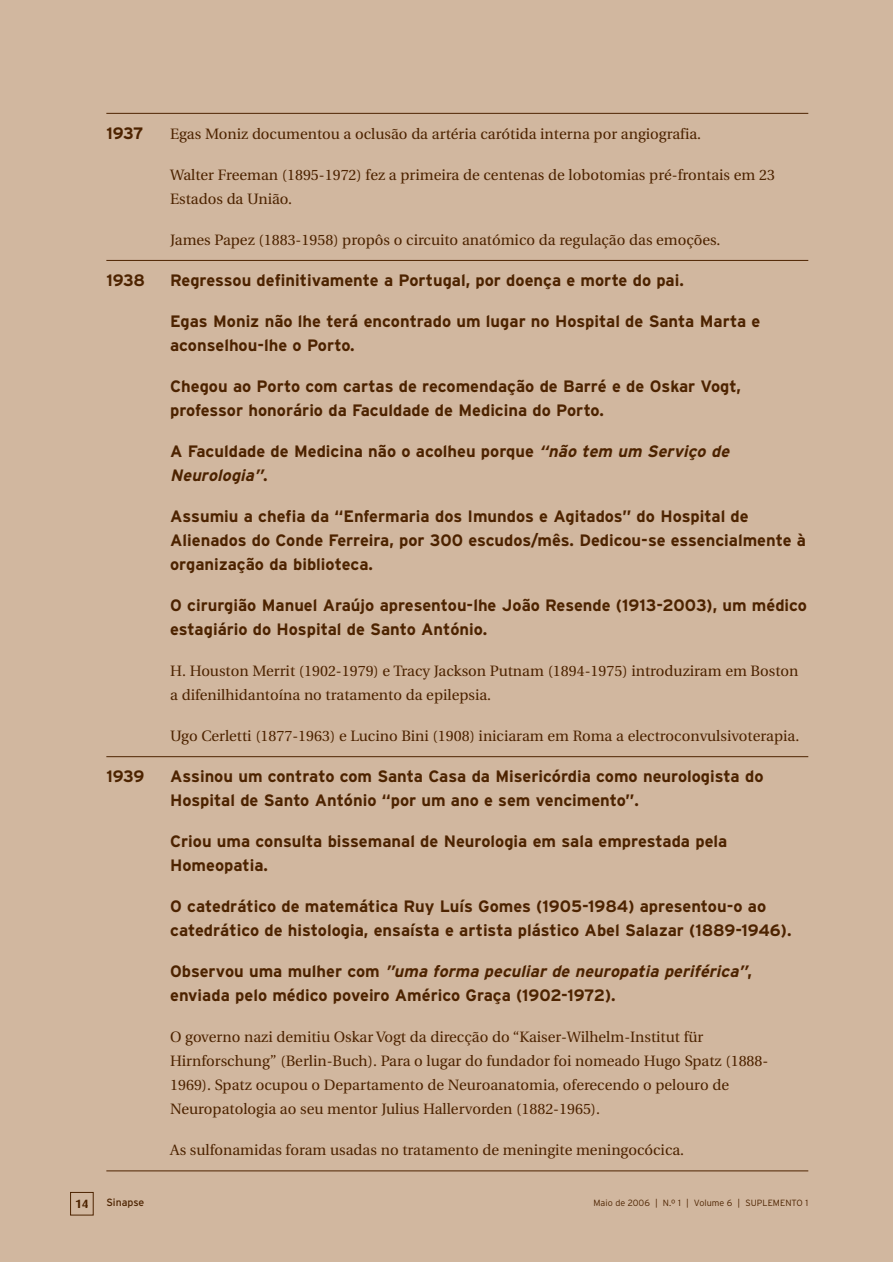
<style>
.page{position:relative;width:893px;height:1262px;background:#fff}
.page>*{position:absolute;margin:0;border:0;box-sizing:border-box;transform-origin:0 0}
.t1{font:700 16.5px/24px "Interstate";color:#4d2300}
.t2{font:15px/24px "Utopia";color:#4d2300}
.t3{font:700 12px "Dax";color:#4d2300}
.t4{font:10.5px "Interstate";color:#4d2300}
.t5{font:300 9px "Interstate";color:#4d2300}
.s1{font-style:italic}
</style>
<div class="page">
<div style="left:0;top:0;width:892px;height:1262px;background:#d1b79f"></div>
<hr style="left:106px;top:113px;width:702px;height:1px;background:#4d2300">
<hr style="left:106px;top:260px;width:702px;height:1px;background:#4d2300">
<hr style="left:106px;top:756px;width:702px;height:1px;background:#4d2300">
<hr style="left:106px;top:1170px;width:702px;height:1px;background:#4d2300">
<div style="left:70px;top:1192px;width:24px;height:23px;border:1px solid #4d2300"></div>
<p class="t1" style="left:106px;top:122px;width:39px">1937</p>
<p class="t2" style="left:170px;top:123px;width:532px">Egas Moniz documentou a oclusão da artéria carótida interna por angiografia.</p>
<p class="t2" style="left:170px;top:164px;width:606px">Walter Freeman (1895-1972) fez a primeira de centenas de lobotomias pré-frontais em 23<br>Estados da União.</p>
<p class="t2" style="left:170px;top:229px;width:552px">James Papez (1883-1958) propôs o circuito anatómico da regulação das emoções.</p>
<p class="t1" style="left:106px;top:269px;width:40px">1938</p>
<p class="t1" style="left:170px;top:269px;width:515px">Regressou definitivamente a Portugal, por doença e morte do pai.</p>
<p class="t1" style="left:170px;top:310px;width:591px">Egas Moniz não lhe terá encontrado um lugar no Hospital de Santa Marta e aconselhou-lhe o Porto.</p>
<p class="t1" style="left:170px;top:375px;width:572px">Chegou ao Porto com cartas de recomendação de Barré e de Oskar Vogt, professor honorário da Faculdade de Medicina do Porto.</p>
<p class="t1" style="left:170px;top:440px;width:560px">A Faculdade de Medicina não o acolheu porque <span class="s1">“não tem um Serviço de<br>Neurologia”</span>.</p>
<p class="t1" style="left:170px;top:505px;width:637px">Assumiu a chefia da “Enfermaria dos Imundos e Agitados” do Hospital de<br>Alienados do Conde Ferreira, por 300 escudos/mês. Dedicou-se essencialmente à organização da biblioteca.</p>
<p class="t1" style="left:170px;top:594px;width:638px">O cirurgião Manuel Araújo apresentou-lhe João Resende (1913-2003), um médico estagiário do Hospital de Santo António.</p>
<p class="t2" style="left:170px;top:660px;width:630px">H. Houston Merrit (1902-1979) e Tracy Jackson Putnam (1894-1975) introduziram em Boston a difenilhidantoína no tratamento da epilepsia.</p>
<p class="t2" style="left:170px;top:725px;width:630px">Ugo Cerletti (1877-1963) e Lucino Bini (1908) iniciaram em Roma a electroconvulsivoterapia.</p>
<p class="t1" style="left:106px;top:765px;width:39px">1939</p>
<p class="t1" style="left:170px;top:765px;width:595px">Assinou um contrato com Santa Casa da Misericórdia como neurologista do<br>Hospital de Santo António “por um ano e sem vencimento”.</p>
<p class="t1" style="left:170px;top:830px;width:558px">Criou uma consulta bissemanal de Neurologia em sala emprestada pela<br>Homeopatia.</p>
<p class="t1" style="left:170px;top:895px;width:623px">O catedrático de matemática Ruy Luís Gomes (1905-1984) apresentou-o ao catedrático de histologia, ensaísta e artista plástico Abel Salazar (1889-1946).</p>
<p class="t1" style="left:170px;top:960px;width:583px">Observou uma mulher com <span class="s1">”uma forma peculiar de neuropatia periférica”</span>, enviada pelo médico poveiro Américo Graça (1902-1972).</p>
<p class="t2" style="left:170px;top:1026px;width:599px">O governo nazi demitiu Oskar Vogt da direcção do “Kaiser-Wilhelm-Institut für Hirnforschung” (Berlin-Buch). Para o lugar do fundador foi nomeado Hugo Spatz (1888- 1969). Spatz ocupou o Departamento de Neuroanatomia, oferecendo o pelouro de Neuropatologia ao seu mentor Julius Hallervorden (1882-1965).</p>
<p class="t2" style="left:170px;top:1139px;width:515px">As sulfonamidas foram usadas no tratamento de meningite meningocócica.</p>
<p class="t3" style="left:75px;top:1198px;width:15px">14</p>
<p class="t4" style="left:106px;top:1198px;width:39px">Sinapse</p>
<p class="t5" style="left:593px;top:1199px;width:216px">Maio de 2006 | N.º 1 | Volume 6 | SUPLEMENTO 1</p>
</div>
